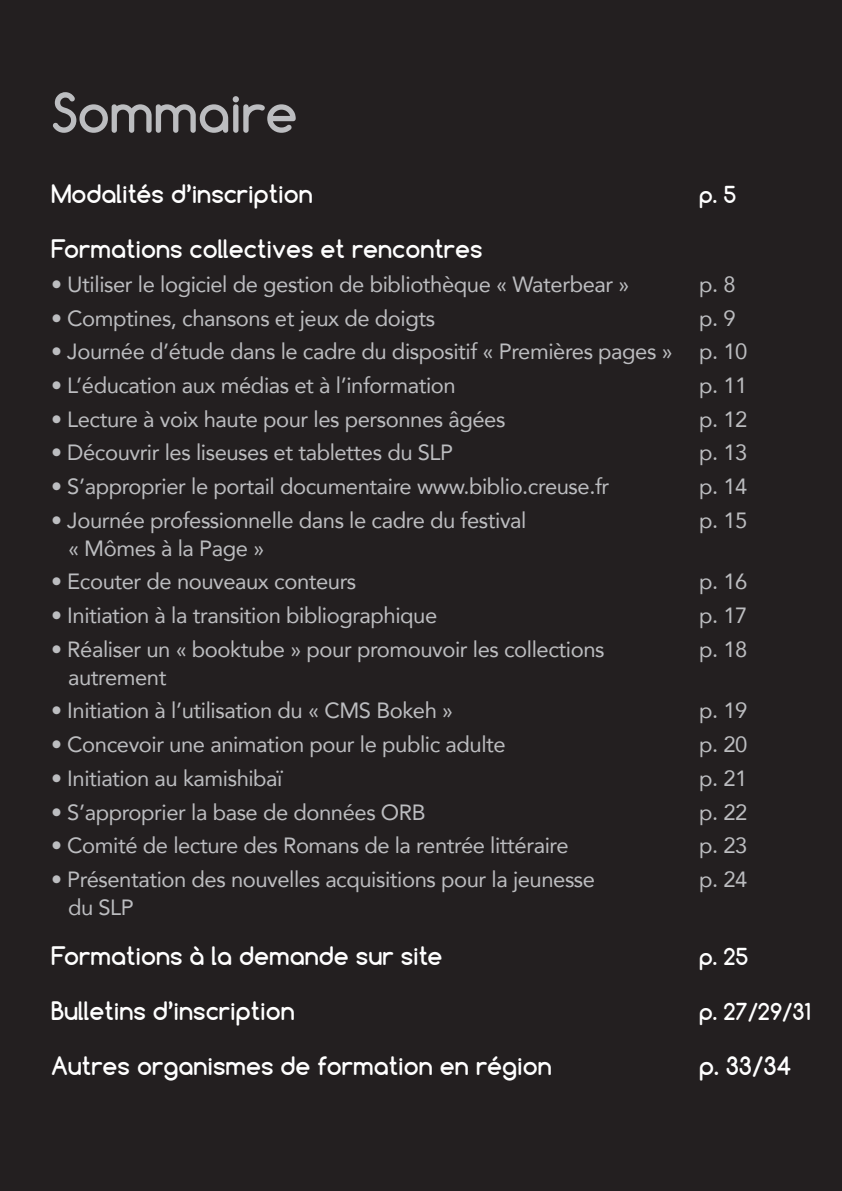
<style>
.page{position:relative;width:842px;height:1191px;background:#231f20}
.page>*{position:absolute;margin:0;border:0;box-sizing:border-box;transform-origin:0 0}
.t1{font:700 52px "Comfortaa";color:#bcbdc0}
.t2{font:700 24px "Comfortaa";color:#fff}
.t3{font:22px "Avenir";letter-spacing:-.02em;color:#bcbdc0}
.t4{font:700 22px "Comfortaa";color:#fff}
</style>
<div class="page">
<h1 class="t1" style="left:51px;top:80px;width:248px">Sommaire</h1>
<p class="t2" style="left:51px;top:179px;width:263px">Modalités d’inscription</p>
<p class="t4" style="left:699px;top:181px;width:39px">p. 5</p>
<p class="t2" style="left:51px;top:234px;width:433px">Formations collectives et rencontres</p>
<p class="t3" style="left:51px;top:267px;width:580px">• Utiliser le logiciel de gestion de bibliothèque « Waterbear »</p>
<p class="t3" style="left:699px;top:267px;width:38px">p. 8</p>
<p class="t3" style="left:51px;top:300px;width:385px">• Comptines, chansons et jeux de doigts</p>
<p class="t3" style="left:699px;top:300px;width:38px">p. 9</p>
<p class="t3" style="left:51px;top:334px;width:698px">• Journée d’étude dans le cadre du dispositif « Premières pages » p. 10</p>
<p class="t3" style="left:51px;top:368px;width:406px">• L’éducation aux médias et à l’information</p>
<p class="t3" style="left:699px;top:368px;width:50px">p. 11</p>
<p class="t3" style="left:51px;top:401px;width:456px">• Lecture à voix haute pour les personnes âgées</p>
<p class="t3" style="left:699px;top:401px;width:50px">p. 12</p>
<p class="t3" style="left:51px;top:435px;width:404px">• Découvrir les liseuses et tablettes du SLP</p>
<p class="t3" style="left:699px;top:435px;width:50px">p. 13</p>
<p class="t3" style="left:51px;top:469px;width:560px">• S’approprier le portail documentaire www.biblio.creuse.fr</p>
<p class="t3" style="left:699px;top:469px;width:50px">p. 14</p>
<p class="t3" style="left:51px;top:502px;width:477px">• Journée professionnelle dans le cadre du festival</p>
<p class="t3" style="left:699px;top:502px;width:50px">p. 15</p>
<p class="t3" style="left:68px;top:530px;width:198px">« Mômes à la Page »</p>
<p class="t3" style="left:51px;top:564px;width:307px">• Ecouter de nouveaux conteurs</p>
<p class="t3" style="left:699px;top:564px;width:50px">p. 16</p>
<p class="t3" style="left:51px;top:598px;width:388px">• Initiation à la transition bibliographique</p>
<p class="t3" style="left:699px;top:598px;width:50px">p. 17</p>
<p class="t3" style="left:51px;top:631px;width:555px">• Réaliser un « booktube » pour promouvoir les collections</p>
<p class="t3" style="left:699px;top:631px;width:50px">p. 18</p>
<p class="t3" style="left:68px;top:659px;width:100px">autrement</p>
<p class="t3" style="left:51px;top:693px;width:404px">• Initiation à l’utilisation du « CMS Bokeh »</p>
<p class="t3" style="left:699px;top:693px;width:50px">p. 19</p>
<p class="t3" style="left:51px;top:727px;width:456px">• Concevoir une animation pour le public adulte</p>
<p class="t3" style="left:699px;top:727px;width:50px">p. 20</p>
<p class="t3" style="left:51px;top:760px;width:233px">• Initiation au kamishibaï</p>
<p class="t3" style="left:699px;top:760px;width:50px">p. 21</p>
<p class="t3" style="left:51px;top:794px;width:376px">• S’approprier la base de données ORB</p>
<p class="t3" style="left:699px;top:794px;width:50px">p. 22</p>
<p class="t3" style="left:51px;top:828px;width:519px">• Comité de lecture des Romans de la rentrée littéraire</p>
<p class="t3" style="left:699px;top:828px;width:50px">p. 23</p>
<p class="t3" style="left:51px;top:861px;width:546px">• Présentation des nouvelles acquisitions pour la jeunesse</p>
<p class="t3" style="left:699px;top:861px;width:50px">p. 24</p>
<p class="t3" style="left:68px;top:889px;width:67px">du SLP</p>
<p class="t2" style="left:51px;top:940px;width:393px">Formations à la demande sur site</p>
<p class="t4" style="left:699px;top:942px;width:51px">p. 25</p>
<p class="t2" style="left:51px;top:995px;width:245px">Bulletins d’inscription</p>
<p class="t4" style="left:699px;top:997px;width:113px">p. 27/29/31</p>
<p class="t2" style="left:51px;top:1051px;width:502px">Autres organismes de formation en région</p>
<p class="t2" style="left:699px;top:1051px;width:94px">p. 33/34</p>
</div>
